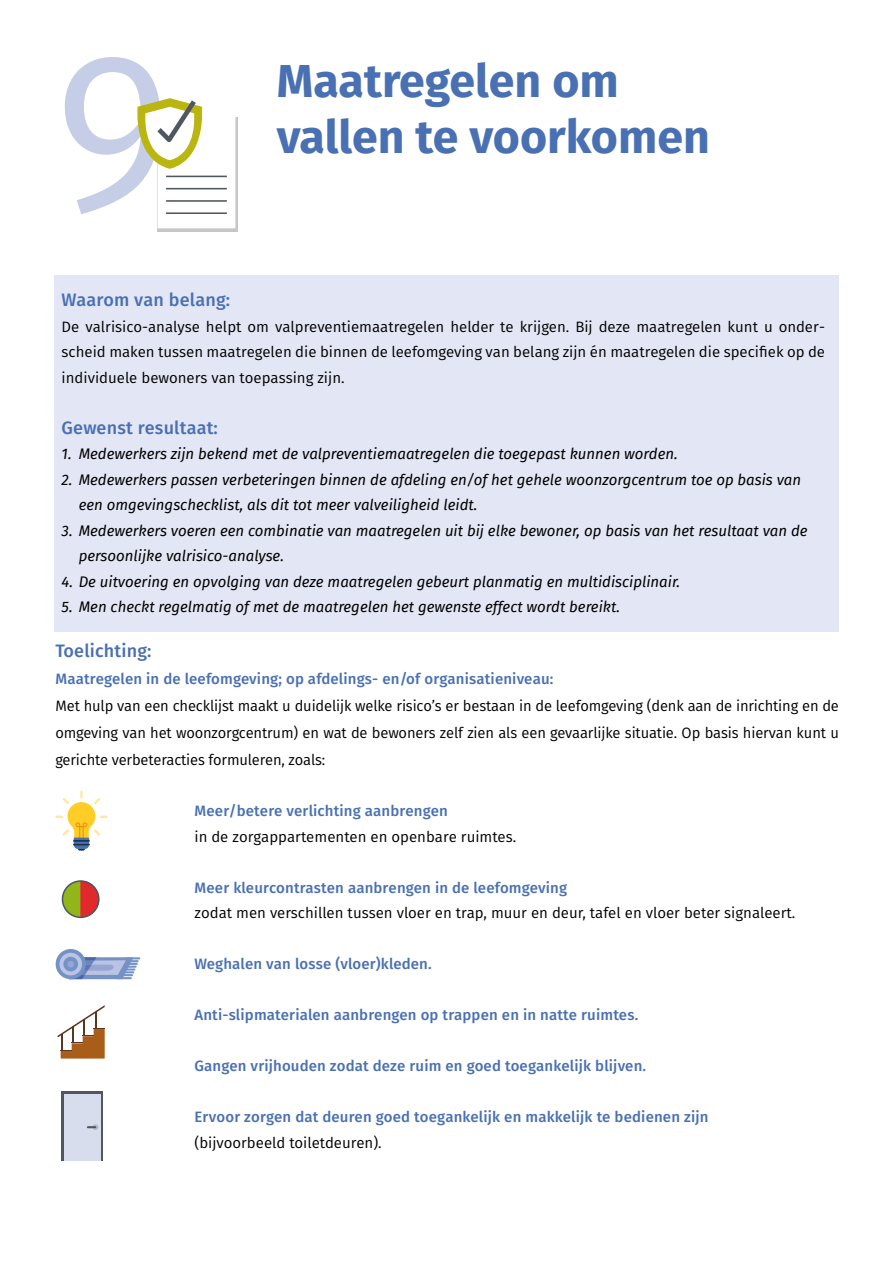
<style>
.page{position:relative;width:893px;height:1263px;background:#fff}
.page>*{position:absolute;margin:0;border:0;box-sizing:border-box;transform-origin:0 0}
.t1{font:700 46.5px/55.8px "Fira Sans";color:#4970b2}
.t2{font:500 18px "Fira Sans";letter-spacing:.01em;color:#4970b2}
.t3{font:15px/25.5px "Fira Sans";color:#000;text-align:justify}
.t4{font:italic 15px/25.5px "Fira Sans";color:#000}
.t5{font:500 15px "Fira Sans";letter-spacing:.01em;color:#4970b2}
</style>
<div class="page">
<div style="left:54px;top:275px;width:785px;height:356px;background:#e3e6f4"></div>
<svg style="left:157px;top:127px;width:81px;height:105px"></svg>
<svg style="left:65px;top:57px;width:170px;height:171px"></svg>
<svg style="left:55px;top:791px;width:53px;height:59px"></svg>
<div style="left:62px;top:881px;width:37px;height:36px;background:#92b619;border-radius:50%"></div>
<svg style="left:80px;top:883px;width:19px;height:34px"></svg>
<div style="left:62px;top:880px;width:38px;height:38px;border:2px solid #4b5661;border-radius:50%"></div>
<svg style="left:57px;top:1005px;width:48px;height:53px"></svg>
<div style="left:62px;top:1091px;width:41px;height:70px;background:#515762"></div>
<div style="left:64px;top:1094px;width:37px;height:67px;background:#d8dded"></div>
<svg style="left:87px;top:1124px;width:11px;height:6px"></svg>
<svg style="left:75px;top:957px;width:66px;height:22px"></svg>
<div style="left:56px;top:949px;width:30px;height:30px;background:#7492c6;border-radius:50%"></div>
<div style="left:59px;top:953px;width:23px;height:22px;background:#bac3e3;border-radius:50%"></div>
<div style="left:63px;top:957px;width:15px;height:14px;background:#7492c6;border-radius:50%"></div>
<div style="left:67px;top:961px;width:7px;height:6px;background:#97a5d2;border-radius:50%"></div>
<h1 class="t1" style="left:277px;top:50px;width:435px">Maatregelen om vallen te voorkomen</h1>
<p class="t2" style="left:62px;top:287px;width:170px">Waarom van belang:</p>
<p class="t3" style="left:62px;top:315px;width:765px">De valrisico-analyse helpt om valpreventiemaatregelen helder te krijgen. Bij deze maatregelen kunt u onder&shy;scheid maken tussen maatregelen die binnen de leefomgeving van belang zijn én maatregelen die specifiek op de individuele bewoners van toepassing zijn.</p>
<p class="t2" style="left:62px;top:415px;width:158px">Gewenst resultaat:</p>
<p class="t4" style="left:62px;top:441px;width:618px">1. Medewerkers zijn bekend met de valpreventiemaatregelen die toegepast kunnen worden.</p>
<p class="t4" style="left:79px;top:466px;width:724px;text-indent:-17px">2. Medewerkers passen verbeteringen binnen de afdeling en/of het gehele woonzorgcentrum toe op basis van een omgevingschecklist, als dit tot meer valveiligheid leidt.</p>
<p class="t4" style="left:79px;top:517px;width:730px;text-indent:-17px">3. Medewerkers voeren een combinatie van maatregelen uit bij elke bewoner, op basis van het resultaat van de persoonlijke valrisico-analyse.</p>
<p class="t4" style="left:62px;top:568px;width:620px">4. De uitvoering en opvolging van deze maatregelen gebeurt planmatig en multidisciplinair.</p>
<p class="t4" style="left:62px;top:594px;width:560px">5. Men checkt regelmatig of met de maatregelen het gewenste effect wordt bereikt.</p>
<p class="t2" style="left:55px;top:638px;width:98px">Toelichting:</p>
<p class="t5" style="left:55px;top:668px;width:500px">Maatregelen in de leefomgeving; op afdelings- en/of organisatieniveau:</p>
<p class="t3" style="left:55px;top:694px;width:785px;line-height:27px">Met hulp van een checklijst maakt u duidelijk welke risico’s er bestaan in de leefomgeving (denk aan de inrichting en de omgeving van het woonzorgcentrum) en wat de bewoners zelf zien als een gevaarlijke situatie. Op basis hiervan kunt u gerichte verbeteracties formuleren, zoals:</p>
<p class="t5" style="left:195px;top:800px;width:255px">Meer/betere verlichting aanbrengen</p>
<p class="t3" style="left:195px;top:825px;width:323px">in de zorgappartementen en openbare ruimtes.</p>
<p class="t5" style="left:195px;top:877px;width:374px">Meer kleurcontrasten aanbrengen in de leefomgeving</p>
<p class="t3" style="left:195px;top:901px;width:602px">zodat men verschillen tussen vloer en trap, muur en deur, tafel en vloer beter signaleert.</p>
<p class="t5" style="left:195px;top:953px;width:239px">Weghalen van losse (vloer)kleden.</p>
<p class="t5" style="left:195px;top:1004px;width:445px">Anti-slipmaterialen aanbrengen op trappen en in natte ruimtes.</p>
<p class="t5" style="left:195px;top:1055px;width:453px">Gangen vrijhouden zodat deze ruim en goed toegankelijk blijven.</p>
<p class="t5" style="left:195px;top:1106px;width:515px">Ervoor zorgen dat deuren goed toegankelijk en makkelijk te bedienen zijn</p>
<p class="t3" style="left:195px;top:1131px;width:189px">(bijvoorbeeld toiletdeuren).</p>
</div>
